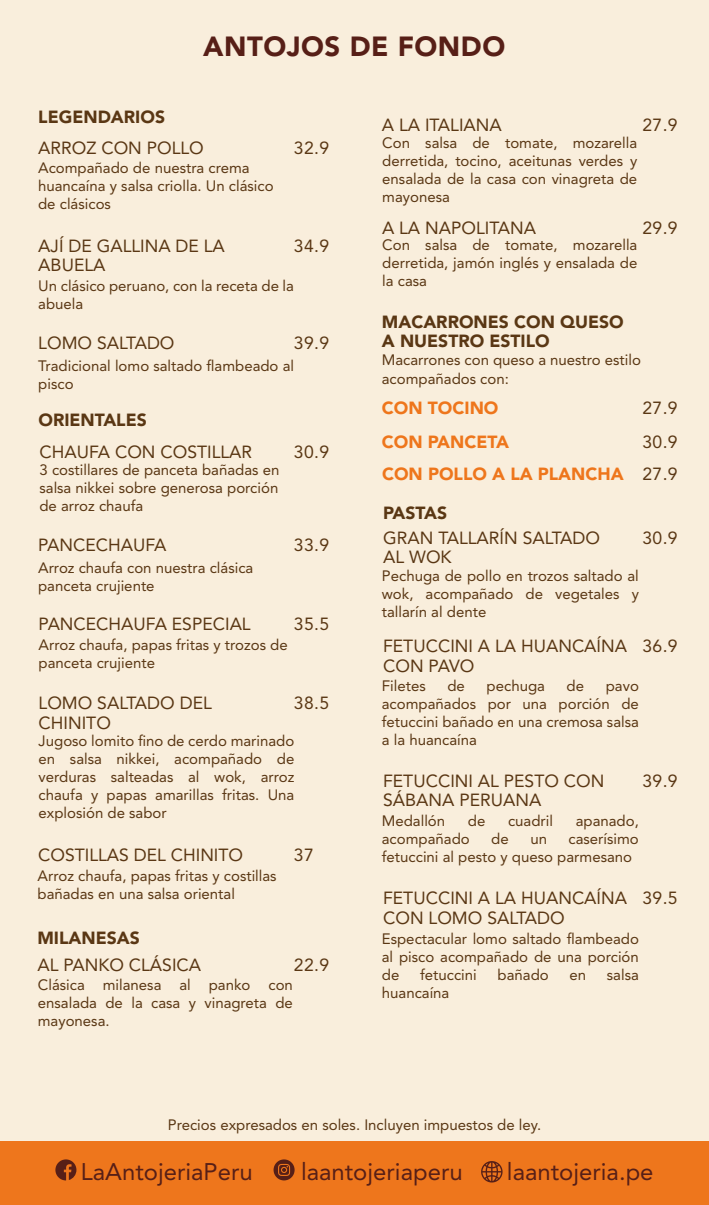
<style>
.page{position:relative;width:709px;height:1205px;background:#f9eedc}
.page>*{position:absolute;margin:0;border:0;box-sizing:border-box;transform-origin:0 0}
.t1{font:900 27.5px "Avenir LT Std";letter-spacing:.02em;color:#571f17}
.t2{font:24px "Avenir LT Std";color:#571f17}
.t3{font:17.5px/19.2px "Avenir LT Std";color:#5a3714}
.t4{font:900 17.5px/19.2px "Avenir LT Std";color:#5a3714}
.t5{font:900 17.5px/33px "Avenir LT Std";color:#ee761c}
.t6{font:15px/18px "Avenir LT Std";color:#5a3714;text-align:justify}
</style>
<div class="page">
<div style="left:0;top:1141px;width:709px;height:64px;background:#ee761c"></div>
<svg style="left:55px;top:1159px;width:21px;height:21px"></svg>
<svg style="left:273px;top:1159px;width:21px;height:21px"></svg>
<svg style="left:481px;top:1161px;width:21px;height:21px"></svg>
<p class="t4" style="left:38px;top:107px;width:128px">LEGENDARIOS</p>
<h1 class="t1" style="left:203px;top:30px;width:303px">ANTOJOS DE FONDO</h1>
<p class="t3" style="left:382px;top:116px;width:121px">A LA ITALIANA</p>
<p class="t3" style="left:642px;top:116px;width:37px">27.9</p>
<p class="t3" style="left:38px;top:138px;width:167px">ARROZ CON POLLO</p>
<p class="t3" style="left:294px;top:138px;width:37px">32.9</p>
<p class="t6" style="left:38px;top:159px;width:237px;text-align:left">Acompañado de nuestra crema huancaína y salsa criolla. Un clásico de clásicos</p>
<p class="t3" style="left:38px;top:236px;width:188px">AJÍ DE GALLINA DE LA<br>ABUELA</p>
<p class="t3" style="left:294px;top:236px;width:37px">34.9</p>
<p class="t6" style="left:38px;top:277px;width:257px">Un clásico peruano, con la receta de la abuela</p>
<p class="t3" style="left:38px;top:333px;width:138px">LOMO SALTADO</p>
<p class="t3" style="left:294px;top:333px;width:37px">39.9</p>
<p class="t6" style="left:38px;top:357px;width:257px">Tradicional lomo saltado flambeado al pisco</p>
<p class="t4" style="left:38px;top:410px;width:110px">ORIENTALES</p>
<p class="t3" style="left:39px;top:442px;width:214px">CHAUFA CON COSTILLAR</p>
<p class="t3" style="left:294px;top:442px;width:37px">30.9</p>
<p class="t6" style="left:39px;top:461px;width:241px">3 costillares de panceta bañadas en salsa nikkei sobre generosa porción de arroz chaufa</p>
<p class="t3" style="left:38px;top:536px;width:130px">PANCECHAUFA</p>
<p class="t3" style="left:294px;top:536px;width:37px">33.9</p>
<p class="t6" style="left:38px;top:559px;width:217px">Arroz chaufa con nuestra clásica panceta crujiente</p>
<p class="t3" style="left:39px;top:614px;width:214px">PANCECHAUFA ESPECIAL</p>
<p class="t3" style="left:294px;top:614px;width:37px">35.5</p>
<p class="t6" style="left:39px;top:635px;width:251px">Arroz chaufa, papas fritas y trozos de panceta crujiente</p>
<p class="t3" style="left:39px;top:694px;width:175px">LOMO SALTADO DEL<br>CHINITO</p>
<p class="t3" style="left:294px;top:694px;width:37px">38.5</p>
<p class="t6" style="left:39px;top:732px;width:257px">Jugoso lomito fino de cerdo marinado en salsa nikkei, acompañado de verduras salteadas al wok, arroz chaufa y papas amarillas fritas. Una explosión de sabor</p>
<p class="t3" style="left:38px;top:845px;width:206px">COSTILLAS DEL CHINITO</p>
<p class="t3" style="left:294px;top:845px;width:21px">37</p>
<p class="t6" style="left:38px;top:867px;width:241px">Arroz chaufa, papas fritas y costillas bañadas en una salsa oriental</p>
<p class="t4" style="left:37px;top:928px;width:104px">MILANESAS</p>
<p class="t6" style="left:38px;top:976px;width:257px">Clásica milanesa al panko con ensalada de la casa y vinagreta de mayonesa.</p>
<p class="t3" style="left:37px;top:956px;width:165px">AL PANKO CLÁSICA</p>
<p class="t3" style="left:294px;top:956px;width:37px">22.9</p>
<p class="t6" style="left:382px;top:133px;width:256px">Con salsa de tomate, mozarella derretida, tocino, aceitunas verdes y ensalada de la casa con vinagreta de mayonesa</p>
<p class="t3" style="left:382px;top:218px;width:156px">A LA NAPOLITANA</p>
<p class="t3" style="left:642px;top:218px;width:37px">29.9</p>
<p class="t6" style="left:382px;top:236px;width:256px">Con salsa de tomate, mozarella derretida, jamón inglés y ensalada de la casa</p>
<p class="t4" style="left:382px;top:312px;width:243px">MACARRONES CON QUESO<br>A NUESTRO ESTILO</p>
<p class="t6" style="left:382px;top:351px;width:260px">Macarrones con queso a nuestro estilo acompañados con:</p>
<p class="t5" style="left:382px;top:391px;width:243px">CON TOCINO<br>CON PANCETA<br>CON POLLO A LA PLANCHA</p>
<p class="t4" style="left:383px;top:503px;width:65px">PASTAS</p>
<p class="t3" style="left:383px;top:528px;width:218px">GRAN TALLARÍN SALTADO<br>AL WOK</p>
<p class="t3" style="left:642px;top:398px;width:37px">27.9</p>
<p class="t3" style="left:642px;top:432px;width:37px">30.9</p>
<p class="t3" style="left:642px;top:464px;width:37px">27.9</p>
<p class="t3" style="left:642px;top:528px;width:37px">30.9</p>
<p class="t6" style="left:382px;top:567px;width:258px">Pechuga de pollo en trozos saltado al wok, acompañado de vegetales y tallarín al dente</p>
<p class="t3" style="left:383px;top:637px;width:245px">FETUCCINI A LA HUANCAÍNA<br>CON PAVO</p>
<p class="t3" style="left:642px;top:637px;width:37px">36.9</p>
<p class="t6" style="left:382px;top:677px;width:45px">Filetes</p>
<p class="t6" style="left:447px;top:677px;width:19px">de</p>
<p class="t6" style="left:486px;top:677px;width:60px">pechuga</p>
<p class="t6" style="left:566px;top:677px;width:19px">de</p>
<p class="t6" style="left:382px;top:677px;width:258px;text-indent:224px">pavo acompañados por una porción de fetuccini bañado en una cremosa salsa a la huancaína</p>
<p class="t3" style="left:383px;top:771px;width:223px">FETUCCINI AL PESTO CON<br>SÁBANA PERUANA</p>
<p class="t3" style="left:642px;top:771px;width:37px">39.9</p>
<p class="t6" style="left:382px;top:812px;width:65px">Medallón</p>
<p class="t6" style="left:468px;top:812px;width:19px">de</p>
<p class="t6" style="left:508px;top:812px;width:46px">cuadril</p>
<p class="t6" style="left:575px;top:812px;width:65px">apanado,</p>
<p class="t6" style="left:382px;top:830px;width:89px">acompañado</p>
<p class="t6" style="left:491px;top:830px;width:19px">de</p>
<p class="t6" style="left:530px;top:830px;width:18px">un</p>
<p class="t6" style="left:382px;top:830px;width:258px;text-indent:187px">caserísimo fetuccini al pesto y queso parmesano</p>
<p class="t3" style="left:383px;top:889px;width:245px">FETUCCINI A LA HUANCAÍNA<br>CON LOMO SALTADO</p>
<p class="t3" style="left:642px;top:889px;width:37px">39.5</p>
<p class="t6" style="left:382px;top:930px;width:258px">Espectacular lomo saltado flambeado al pisco acompañado de una porción de</p>
<p class="t6" style="left:420px;top:966px;width:58px">fetuccini</p>
<p class="t6" style="left:497px;top:966px;width:53px">bañado</p>
<p class="t6" style="left:569px;top:966px;width:18px">en</p>
<p class="t6" style="left:607px;top:966px;width:33px">salsa</p>
<p class="t6" style="left:382px;top:984px;width:69px">huancaína</p>
<p class="t6" style="left:168px;top:1115px;width:375px">Precios expresados en soles. Incluyen impuestos de ley.</p>
<h2 class="t2" style="left:81px;top:1158px;width:173px">LaAntojeriaPeru</h2>
<h2 class="t2" style="left:301px;top:1158px;width:163px">laantojeriaperu</h2>
<h2 class="t2" style="left:507px;top:1158px;width:148px">laantojeria.pe</h2>
</div>
